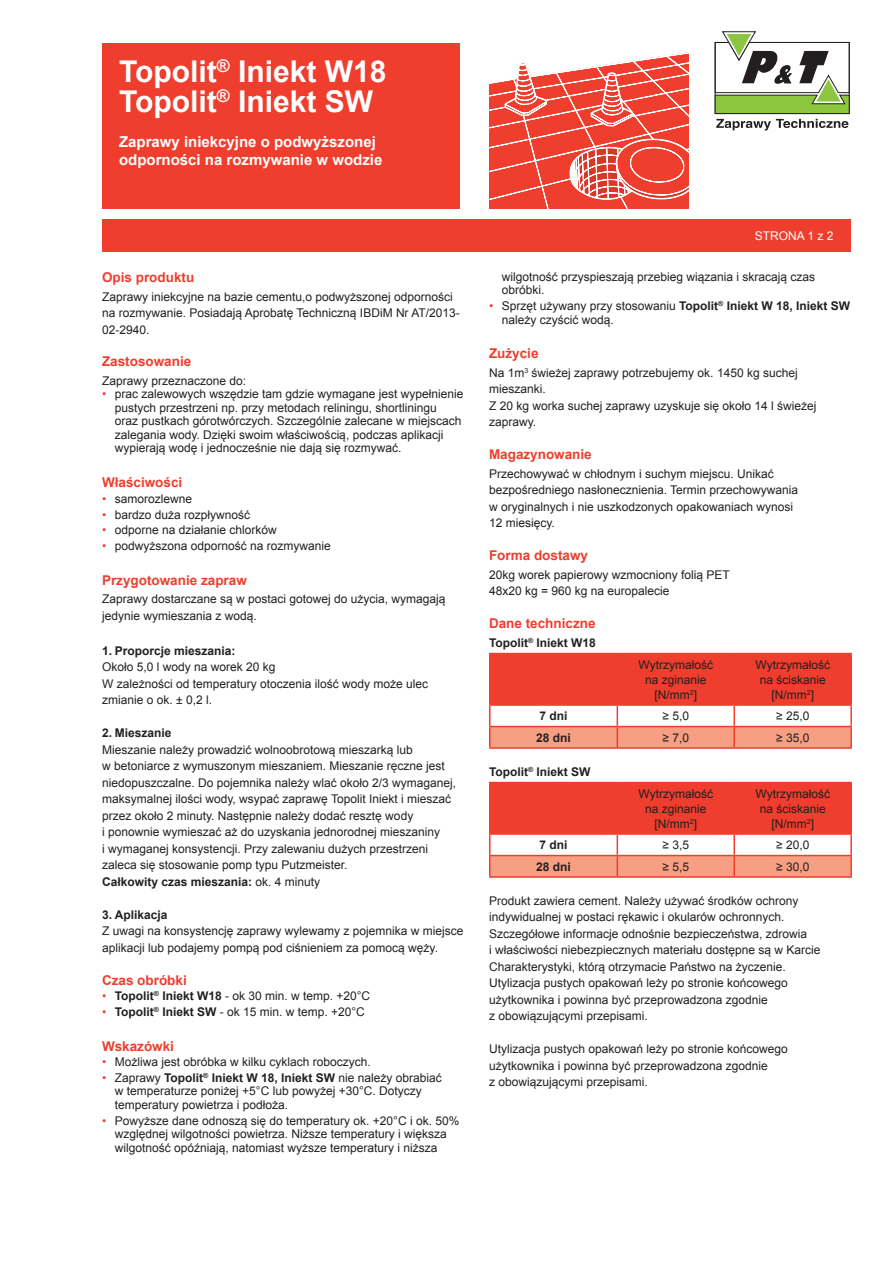
<style>
.page{position:relative;width:893px;height:1263px;background:#fff}
.page>*{position:absolute;margin:0;border:0;box-sizing:border-box;transform-origin:0 0}
.t1{font:700 30px/30px "Arial";color:#fff}
.t2{font:700 15px/18px "Arial";color:#fff}
.t3{font:700 13.5px "Arial";color:#ef3e2e}
.t4{font:12px/16.5px "Arial";color:#231f20}
.t5{font:700 12px "Arial";color:#231f20}
.t6{font:12px "Arial";color:#fff}
.s1{color:#ef3e2e}
.s2{font-weight:700}
</style>
<div class="page">
<svg style="left:489px;top:52px;width:200px;height:156px"></svg>
<div style="left:102px;top:219px;width:748px;height:33px;background:#ef3e2e"></div>
<svg style="left:714px;top:31px;width:136px;height:99px"></svg>
<hr style="left:734px;top:704px;width:118px;height:2px;background:#ef3e2e">
<hr style="left:734px;top:726px;width:118px;height:1px;background:#ef3e2e">
<hr style="left:489px;top:747px;width:128px;height:2px;background:#ef3e2e">
<hr style="left:617px;top:747px;width:117px;height:2px;background:#ef3e2e">
<hr style="left:734px;top:747px;width:118px;height:2px;background:#ef3e2e">
<hr style="left:734px;top:653px;width:118px;height:1px;background:#ef3e2e">
<hr style="left:850px;top:654px;width:2px;height:50px;background:#ef3e2e">
<hr style="left:850px;top:706px;width:2px;height:20px;background:#ef3e2e">
<svg style="left:489px;top:653px;width:362px;height:95px"></svg>
<hr style="left:850px;top:727px;width:2px;height:20px;background:#ef3e2e">
<hr style="left:734px;top:833px;width:118px;height:2px;background:#ef3e2e">
<hr style="left:734px;top:855px;width:118px;height:1px;background:#ef3e2e">
<hr style="left:734px;top:782px;width:118px;height:1px;background:#ef3e2e">
<hr style="left:850px;top:783px;width:2px;height:50px;background:#ef3e2e">
<hr style="left:850px;top:835px;width:2px;height:20px;background:#ef3e2e">
<svg style="left:489px;top:782px;width:362px;height:94px"></svg>
<hr style="left:850px;top:856px;width:2px;height:20px;background:#ef3e2e">
<hr style="left:489px;top:876px;width:128px;height:2px;background:#ef3e2e">
<hr style="left:617px;top:876px;width:117px;height:2px;background:#ef3e2e">
<hr style="left:734px;top:876px;width:118px;height:2px;background:#ef3e2e">
<div style="left:102px;top:43px;width:357px;height:166px;background:#ef3e2e"></div>
<h1 class="t1" style="left:119px;top:57px;width:269px">Topolit<sup>®</sup> Iniekt W18<br>Topolit<sup>®</sup> Iniekt SW</h1>
<p class="t2" style="left:119px;top:133px;width:265px">Zaprawy iniekcyjne o podwyższonej odporności na rozmywanie w wodzie</p>
<p class="t3" style="left:102px;top:268px;width:94px">Opis produktu</p>
<p class="t4" style="left:102px;top:288px;width:359px">Zaprawy iniekcyjne na bazie cementu,o podwyższonej odporności na rozmywanie. Posiadają Aprobatę Techniczną IBDiM Nr AT/2013-<br>02-2940.</p>
<p class="t3" style="left:102px;top:352px;width:91px">Zastosowanie</p>
<p class="t4" style="left:102px;top:373px;width:146px">Zaprawy przeznaczone do:</p>
<p class="t4" style="left:115px;top:388px;width:350px;line-height:13.5px;text-indent:-13px"><span class="s1">•</span> prac zalewowych wszędzie tam gdzie wymagane jest wypełnienie pustych przestrzeni np. przy metodach reliningu, shortliningu<br>oraz pustkach górotwórczych. Szczególnie zalecane w miejscach zalegania wody. Dzięki swoim właściwością, podczas aplikacji wypierają wodę i jednocześnie nie dają się rozmywać.</p>
<p class="t3" style="left:102px;top:473px;width:82px">Właściwości</p>
<p class="t4" style="left:102px;top:491px;width:92px"><span class="s1">•</span> samorozlewne</p>
<p class="t4" style="left:102px;top:506px;width:150px"><span class="s1">•</span> bardzo duża rozpływność</p>
<p class="t4" style="left:102px;top:522px;width:176px"><span class="s1">•</span> odporne na działanie chlorków</p>
<p class="t4" style="left:102px;top:537px;width:230px"><span class="s1">•</span> podwyższona odporność na rozmywanie</p>
<p class="t3" style="left:102px;top:570px;width:146px">Przygotowanie zapraw</p>
<p class="t4" style="left:102px;top:591px;width:345px">Zaprawy dostarczane są w postaci gotowej do użycia, wymagają jedynie wymieszania z wodą.</p>
<p class="t5" style="left:102px;top:642px;width:135px">1. Proporcje mieszania:</p>
<p class="t4" style="left:102px;top:659px;width:328px">Około 5,0 l wody na worek 20 kg<br>W zależności od temperatury otoczenia ilość wody może ulec zmianie o ok. ± 0,2 l.</p>
<p class="t5" style="left:102px;top:725px;width:71px">2. Mieszanie</p>
<p class="t4" style="left:102px;top:741px;width:356px">Mieszanie należy prowadzić wolnoobrotową mieszarką lub<br>w betoniarce z wymuszonym mieszaniem. Mieszanie ręczne jest niedopuszczalne. Do pojemnika należy wlać około 2/3 wymaganej, maksymalnej ilości wody, wsypać zaprawę Topolit Iniekt i mieszać przez około 2 minuty. Następnie należy dodać resztę wody<br>i ponownie wymieszać aż do uzyskania jednorodnej mieszaniny<br>i wymaganej konsystencji. Przy zalewaniu dużych przestrzeni zaleca się stosowanie pomp typu Putzmeister.<br><span class="s2">Całkowity czas mieszania:</span> ok. 4 minuty</p>
<p class="t5" style="left:102px;top:906px;width:67px">3. Aplikacja</p>
<p class="t4" style="left:102px;top:923px;width:363px">Z uwagi na konsystencję zaprawy wylewamy z pojemnika w miejsce aplikacji lub podajemy pompą pod ciśnieniem za pomocą węży.</p>
<p class="t3" style="left:102px;top:970px;width:86px">Czas obróbki</p>
<p class="t4" style="left:102px;top:988px;width:270px"><span class="s1">•</span> <span class="s2">Topolit</span><sup>®</sup> <span class="s2">Iniekt W18</span> - ok 30 min. w temp. +20°C</p>
<p class="t4" style="left:102px;top:1003px;width:264px"><span class="s1">•</span> <span class="s2">Topolit</span><sup>®</sup> <span class="s2">Iniekt SW</span> - ok 15 min. w temp. +20°C</p>
<p class="t3" style="left:102px;top:1036px;width:74px">Wskazówki</p>
<p class="t4" style="left:102px;top:1054px;width:270px"><span class="s1">•</span> Możliwa jest obróbka w kilku cyklach roboczych.</p>
<p class="t4" style="left:115px;top:1071px;width:328px;line-height:13.5px;text-indent:-13px"><span class="s1">•</span> Zaprawy <span class="s2">Topolit</span><sup>®</sup> <span class="s2">Iniekt W 18, Iniekt SW</span> nie należy obrabiać w temperaturze poniżej +5°C lub powyżej +30°C. Dotyczy temperatury powietrza i podłoża.</p>
<p class="t4" style="left:115px;top:1114px;width:346px;line-height:13.5px;text-indent:-13px"><span class="s1">•</span> Powyższe dane odnoszą się do temperatury ok. +20°C i ok. 50% względnej wilgotności powietrza. Niższe temperatury i większa wilgotność opóźniają, natomiast wyższe temperatury i niższa</p>
<p class="t6" style="left:755px;top:228px;width:80px">STRONA 1 z 2</p>
<p class="t4" style="left:502px;top:270px;width:315px;line-height:13.5px">wilgotność przyspieszają przebieg wiązania i skracają czas obróbki.</p>
<p class="t4" style="left:502px;top:299px;width:350px;line-height:13.5px;text-indent:-13px"><span class="s1">•</span> Sprzęt używany przy stosowaniu <span class="s2">Topolit</span><sup>®</sup> <span class="s2">Iniekt W 18, Iniekt SW </span>należy czyścić wodą.</p>
<p class="t3" style="left:489px;top:344px;width:51px">Zużycie</p>
<p class="t4" style="left:489px;top:365px;width:329px">Na 1m<sup>3</sup> świeżej zaprawy potrzebujemy ok. 1450 kg suchej mieszanki.<br>Z 20 kg worka suchej zaprawy uzyskuje się około 14 l świeżej zaprawy.</p>
<p class="t3" style="left:489px;top:445px;width:104px">Magazynowanie</p>
<p class="t4" style="left:489px;top:465px;width:311px">Przechowywać w chłodnym i suchym miejscu. Unikać bezpośredniego nasłonecznienia. Termin przechowywania w oryginalnych i nie uszkodzonych opakowaniach wynosi 12 miesięcy.</p>
<p class="t3" style="left:489px;top:546px;width:101px">Forma dostawy</p>
<p class="t4" style="left:489px;top:566px;width:242px">20kg worek papierowy wzmocniony folią PET<br>48x20 kg = 960 kg na europalecie</p>
<p class="t3" style="left:489px;top:614px;width:108px">Dane techniczne</p>
<p class="t5" style="left:489px;top:634px;width:108px">Topolit<sup>®</sup> Iniekt W18</p>
<p class="t4" style="left:638px;top:657px;width:76px;line-height:15px;text-align:center">Wytrzymałość na zginanie [N/mm<sup>2</sup>]</p>
<p class="t4" style="left:755px;top:657px;width:76px;line-height:15px;text-align:center">Wytrzymałość na ściskanie [N/mm<sup>2</sup>]</p>
<p class="t5" style="left:540px;top:707px;width:30px">7 dni</p>
<p class="t4" style="left:662px;top:708px;width:28px">≥ 5,0</p>
<p class="t4" style="left:776px;top:708px;width:35px">≥ 25,0</p>
<p class="t5" style="left:536px;top:729px;width:36px">28 dni</p>
<p class="t4" style="left:662px;top:729px;width:28px">≥ 7,0</p>
<p class="t4" style="left:776px;top:729px;width:35px">≥ 35,0</p>
<p class="t5" style="left:489px;top:763px;width:103px">Topolit<sup>®</sup> Iniekt SW</p>
<p class="t4" style="left:638px;top:786px;width:76px;line-height:15px;text-align:center">Wytrzymałość na zginanie [N/mm<sup>2</sup>]</p>
<p class="t4" style="left:755px;top:786px;width:76px;line-height:15px;text-align:center">Wytrzymałość na ściskanie [N/mm<sup>2</sup>]</p>
<p class="t5" style="left:540px;top:836px;width:30px">7 dni</p>
<p class="t4" style="left:662px;top:837px;width:28px">≥ 3,5</p>
<p class="t4" style="left:776px;top:837px;width:35px">≥ 20,0</p>
<p class="t5" style="left:536px;top:858px;width:36px">28 dni</p>
<p class="t4" style="left:662px;top:858px;width:28px">≥ 5,5</p>
<p class="t4" style="left:776px;top:858px;width:35px">≥ 30,0</p>
<p class="t4" style="left:489px;top:892px;width:333px">Produkt zawiera cement. Należy używać środków ochrony indywidualnej w postaci rękawic i okularów ochronnych.<br>Szczegółowe informacje odnośnie bezpieczeństwa, zdrowia<br>i właściwości niebezpiecznych materiału dostępne są w Karcie Charakterystyki, którą otrzymacie Państwo na życzenie.<br>Utylizacja pustych opakowań leży po stronie końcowego użytkownika i powinna być przeprowadzona zgodnie<br>z obowiązującymi przepisami.</p>
<p class="t4" style="left:489px;top:1041px;width:300px">Utylizacja pustych opakowań leży po stronie końcowego użytkownika i powinna być przeprowadzona zgodnie<br>z obowiązującymi przepisami.</p>
</div>
